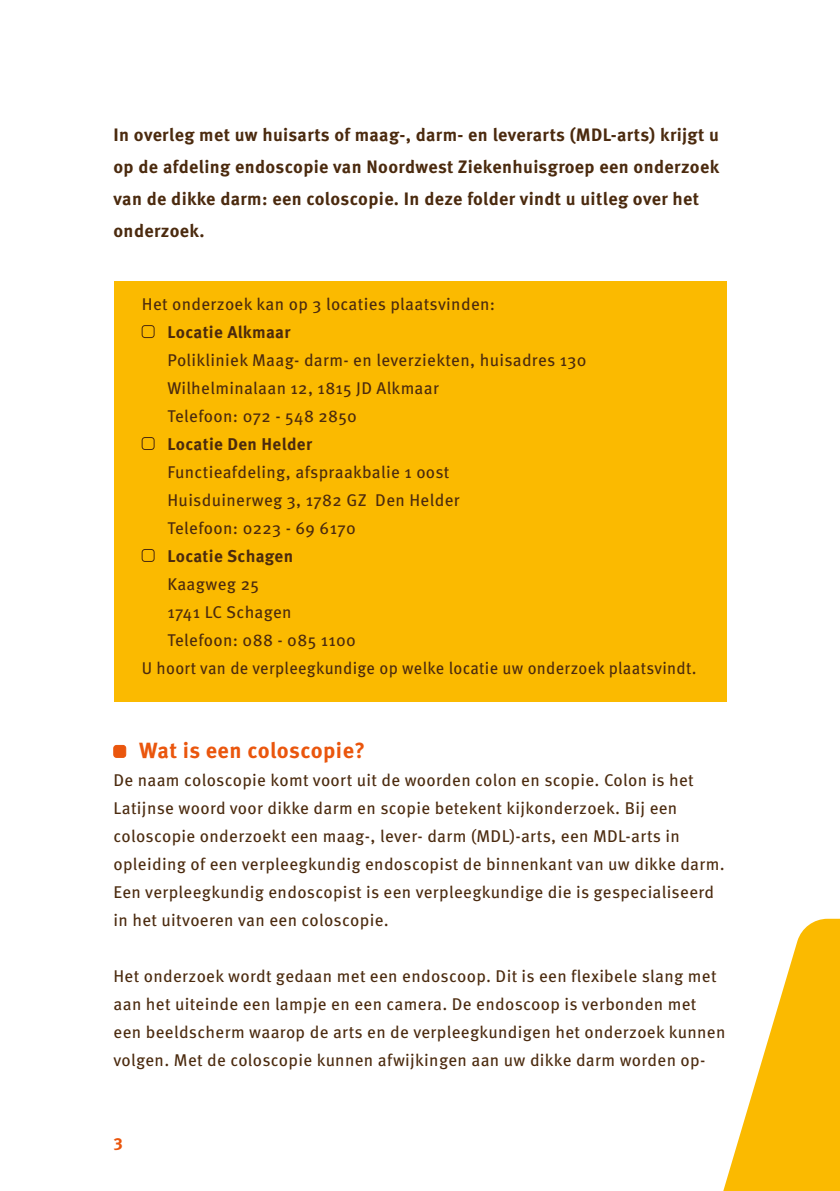
<style>
.page{position:relative;width:840px;height:1191px;background:#fff}
.page>*{position:absolute;margin:0;border:0;box-sizing:border-box;transform-origin:0 0}
.t1{font:700 22px "Meta Pro";letter-spacing:.015em;color:#ea560d}
.t2{font:700 18px/32px "Meta Pro";letter-spacing:.02em;color:#4b2a0e}
.t3{font:17px/28px "Meta Pro";letter-spacing:.02em;color:#4b2a0e}
.t4{font:17px "Meta Pro";letter-spacing:.02em;color:#4b2a0e;scale:.96 1}
.t5{font:700 17px "Meta Pro";letter-spacing:.02em;color:#4b2a0e}
.t6{font:700 17px "Meta Pro";color:#ea560d}
</style>
<div class="page">
<svg style="left:723px;top:918px;width:116px;height:273px"></svg>
<div style="left:114px;top:745px;width:12px;height:12px;background:#ea560d;border-radius:3px"></div>
<div style="left:113px;top:745px;width:13px;height:12px;border:1px solid #ea560d;border-radius:3px"></div>
<div style="left:113px;top:281px;width:613px;height:420px;background:#fbba00"></div>
<div style="left:142px;top:325px;width:12px;height:13px;border:1px solid #4b2a0e;border-radius:3px"></div>
<div style="left:142px;top:437px;width:12px;height:13px;border:1px solid #4b2a0e;border-radius:3px"></div>
<div style="left:142px;top:549px;width:12px;height:12px;border:1px solid #4b2a0e;border-radius:3px"></div>
<p class="t2" style="left:113px;top:118px;width:607px">In overleg met uw huisarts of maag-, darm- en leverarts (MDL-arts) krijgt u op de afdeling endoscopie van Noordwest Ziekenhuisgroep een onderzoek van de dikke darm: een coloscopie. In deze folder vindt u uitleg over het onderzoek.</p>
<p class="t3" style="left:142px;top:288px;width:354px">Het onderzoek kan op 3 locaties plaatsvinden:</p>
<p class="t5" style="left:167px;top:318px;width:124px">Locatie Alkmaar</p>
<p class="t3" style="left:167px;top:344px;width:420px">Polikliniek Maag- darm- en leverziekten, huisadres 130<br>Wilhelminalaan 12, 1815 JD Alkmaar<br>Telefoon: 072 - 548 2850</p>
<p class="t5" style="left:167px;top:430px;width:146px">Locatie Den Helder</p>
<p class="t3" style="left:167px;top:456px;width:293px">Functieafdeling, afspraakbalie 1 oost<br>Huisduinerweg 3, 1782 GZ Den Helder<br>Telefoon: 0223 - 69 6170</p>
<p class="t5" style="left:167px;top:542px;width:127px">Locatie Schagen</p>
<p class="t3" style="left:167px;top:568px;width:93px">Kaagweg 25</p>
<p class="t3" style="left:167px;top:596px;width:126px">1741 LC Schagen</p>
<p class="t3" style="left:167px;top:624px;width:190px">Telefoon: 088 - 085 1100</p>
<p class="t4" style="left:142px;top:654px;width:579px">U hoort van de verpleegkundige op welke locatie uw onderzoek plaatsvindt.</p>
<p class="t1" style="left:139px;top:733px;width:227px">Wat is een coloscopie?</p>
<p class="t3" style="left:113px;top:764px;width:612px">De naam coloscopie komt voort uit de woorden colon en scopie. Colon is het Latijnse woord voor dikke darm en scopie betekent kijkonderzoek. Bij een coloscopie onderzoekt een maag-, lever- darm (MDL)-arts, een MDL-arts in opleiding of een verpleegkundig endoscopist de binnenkant van uw dikke darm.<br>Een verpleegkundig endoscopist is een verpleegkundige die is gespecialiseerd in het uitvoeren van een coloscopie.</p>
<p class="t3" style="left:113px;top:960px;width:613px">Het onderzoek wordt gedaan met een endoscoop. Dit is een flexibele slang met aan het uiteinde een lampje en een camera. De endoscoop is verbonden met een beeldscherm waarop de arts en de verpleegkundigen het onderzoek kunnen volgen. Met de coloscopie kunnen afwijkingen aan uw dikke darm worden op-</p>
<p class="t6" style="left:113px;top:1127px;width:11px">3</p>
</div>
